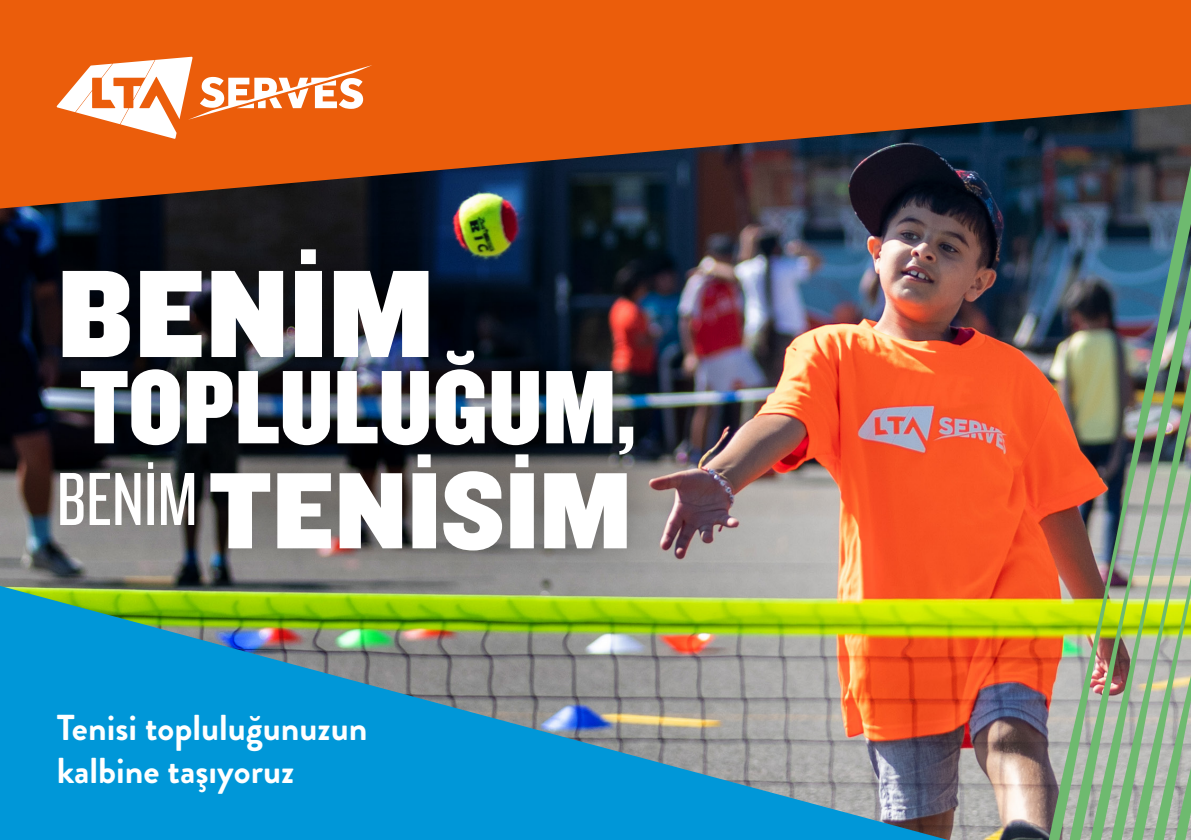
<style>
.page{position:relative;width:1191px;height:840px;background:#fff}
.page>*{position:absolute;margin:0;border:0;box-sizing:border-box;transform-origin:0 0}
.LTA_IMPACT_1_-_KNOCK{font:129.2px "Knockout 71 Full Middlewt";color:#fff}
.LTA_IMPACT_1_-_KNOCK-2{font:112.6px "Knockout 71 Full Middlewt";color:#fff}
.LTA_IMPACT_1_-_KNOCK-3{font:108.4px "Knockout 70 Full Welterwt";color:#fff}
.LTA_IMPACT_1_-_KNOCK-4{font:78px "Knockout 28 Junior Feathrwt";color:#fff}
.LTA_IMPACT_1_-_KNOCK-5{font:700 36px/43.2px "Brandon Grotesque";color:#fff}
</style>
<div class="page">
<img style="left:0;top:208px;width:1032px;height:631px">
<img style="left:0;top:585px;width:948px;height:254px">
<svg style="left:0;top:0;width:1191px;height:208px;background:#ba5014"></svg>
<svg style="left:57px;top:57px;width:315px;height:82px"></svg>
<img style="left:1032px;top:63px;width:12px;height:776px">
<img style="left:1044px;top:63px;width:20px;height:776px">
<img style="left:1064px;top:63px;width:19px;height:776px">
<img style="left:1083px;top:63px;width:21px;height:776px">
<img style="left:1104px;top:63px;width:20px;height:776px">
<img style="left:1124px;top:63px;width:21px;height:776px">
<img style="left:1145px;top:63px;width:46px;height:776px">
<div style="left:20px;top:211px;width:652px;height:378px;background:#000;opacity:.35"></div>
<p class="LTA_IMPACT_1_-_KNOCK" style="left:57px;top:227px;width:379px">BENIM</p>
<p class="LTA_IMPACT_1_-_KNOCK-3" style="left:80px;top:337px;width:558px">TOPLULUĞUM,</p>
<p class="LTA_IMPACT_1_-_KNOCK-2" style="left:208px;top:435px;width:425px">TENISIM</p>
<p class="LTA_IMPACT_1_-_KNOCK-4" style="left:57px;top:451px;width:143px">BENIM</p>
<p class="LTA_IMPACT_1_-_KNOCK-5" style="left:57px;top:706px;width:312px">Tenisi topluluğunuzun kalbine taşıyoruz</p>
</div>
